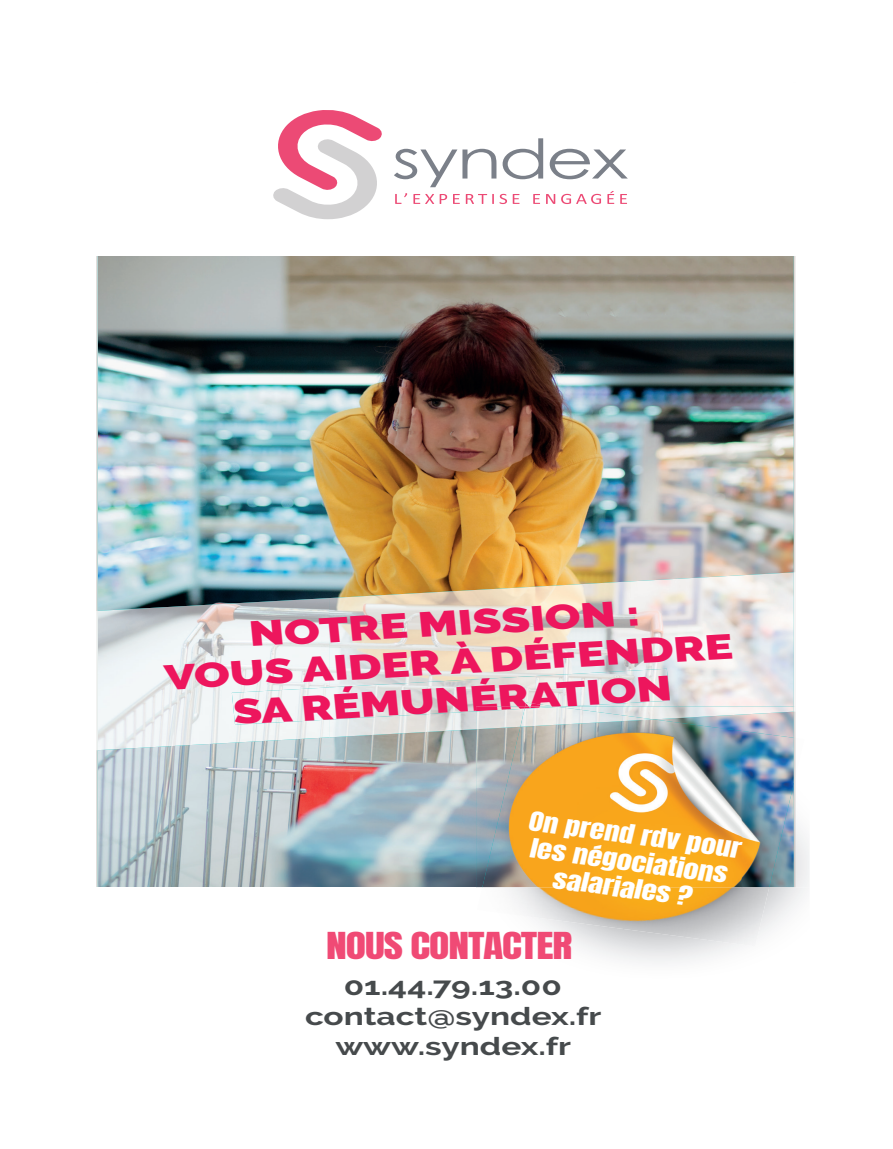
<style>
.page{position:relative;width:893px;height:1149px;background:#fff}
.page>*{position:absolute;margin:0;border:0;box-sizing:border-box;transform-origin:0 0}
.t1{font:900 34.8px/38.5px "Raleway";color:#ed165d;text-align:center;scale:1.34 1}
.t2{font:31.05px "Anton";letter-spacing:-.025em;color:#f04a75;scale:1.34 1}
.t3{font:700 24.75px/29.7px "Raleway";color:#464a4c;text-align:center;scale:1.34 1}
.t4{font:22.5px/26.8px "Anton";color:#fff;text-align:center;scale:1.33 1}
</style>
<div class="page">
<img style="left:98px;top:256px;width:696px;height:631px">
<hr style="left:794px;top:83px;width:1px;height:979px;background:#dedad8">
<hr style="left:96px;top:83px;width:2px;height:979px;background:#dedad8">
<div style="left:96px;top:83px;width:714px;height:172px;background:#fff"></div>
<div style="left:96px;top:887px;width:714px;height:175px;background:#fff"></div>
<svg style="left:394px;top:149px;width:102px;height:38px"></svg>
<svg style="left:503px;top:138px;width:40px;height:41px"></svg>
<svg style="left:550px;top:149px;width:78px;height:30px"></svg>
<svg style="left:273px;top:110px;width:109px;height:109px"></svg>
<svg style="left:395px;top:193px;width:12px;height:11px"></svg>
<svg style="left:413px;top:194px;width:21px;height:10px"></svg>
<svg style="left:440px;top:194px;width:7px;height:10px"></svg>
<svg style="left:453px;top:194px;width:7px;height:10px"></svg>
<svg style="left:466px;top:194px;width:41px;height:10px"></svg>
<svg style="left:513px;top:194px;width:6px;height:10px"></svg>
<svg style="left:533px;top:194px;width:7px;height:10px"></svg>
<svg style="left:546px;top:194px;width:9px;height:10px"></svg>
<svg style="left:561px;top:194px;width:40px;height:10px"></svg>
<svg style="left:607px;top:191px;width:7px;height:13px"></svg>
<svg style="left:620px;top:194px;width:7px;height:10px"></svg>
<img style="left:98px;top:598px;width:232px;height:152px">
<img style="left:329px;top:578px;width:349px;height:127px">
<img style="left:678px;top:572px;width:116px;height:134px">
<img style="left:329px;top:724px;width:147px;height:13px">
<hr style="left:96px;top:610px;width:2px;height:140px;background:#f5f5f4">
<img style="left:232px;top:668px;width:438px;height:56px">
<img style="left:794px;top:711px;width:15px;height:176px">
<img style="left:476px;top:729px;width:6px;height:158px">
<img style="left:476px;top:706px;width:318px;height:23px">
<svg style="left:794px;top:571px;width:2px;height:140px"></svg>
<img style="left:476px;top:706px;width:44px;height:5px">
<img style="left:525px;top:702px;width:33px;height:4px">
<img style="left:795px;top:737px;width:9px;height:39px">
<img style="left:482px;top:719px;width:260px;height:168px">
<img style="left:742px;top:730px;width:52px;height:157px">
<img style="left:794px;top:737px;width:1px;height:46px">
<img style="left:477px;top:887px;width:292px;height:58px">
<img style="left:520px;top:706px;width:134px;height:20px">
<img style="left:525px;top:706px;width:33px;height:2px">
<p class="t1" style="left:162px;top:619px;width:426px;rotate:-3deg">NOTRE MISSION :<br>VOUS AIDER À DÉFENDRE<br>SA RÉMUNÉRATION</p>
<p class="t4" style="left:530px;top:809px;width:162px;rotate:7deg">On prend rdv pour les négociations salariales ?</p>
<p class="t2" style="left:326px;top:929px;width:185px">NOUS CONTACTER</p>
<p class="t3" style="left:305px;top:971px;width:223px">01.44.79.13.00 contact@syndex.fr www.syndex.fr</p>
</div>
